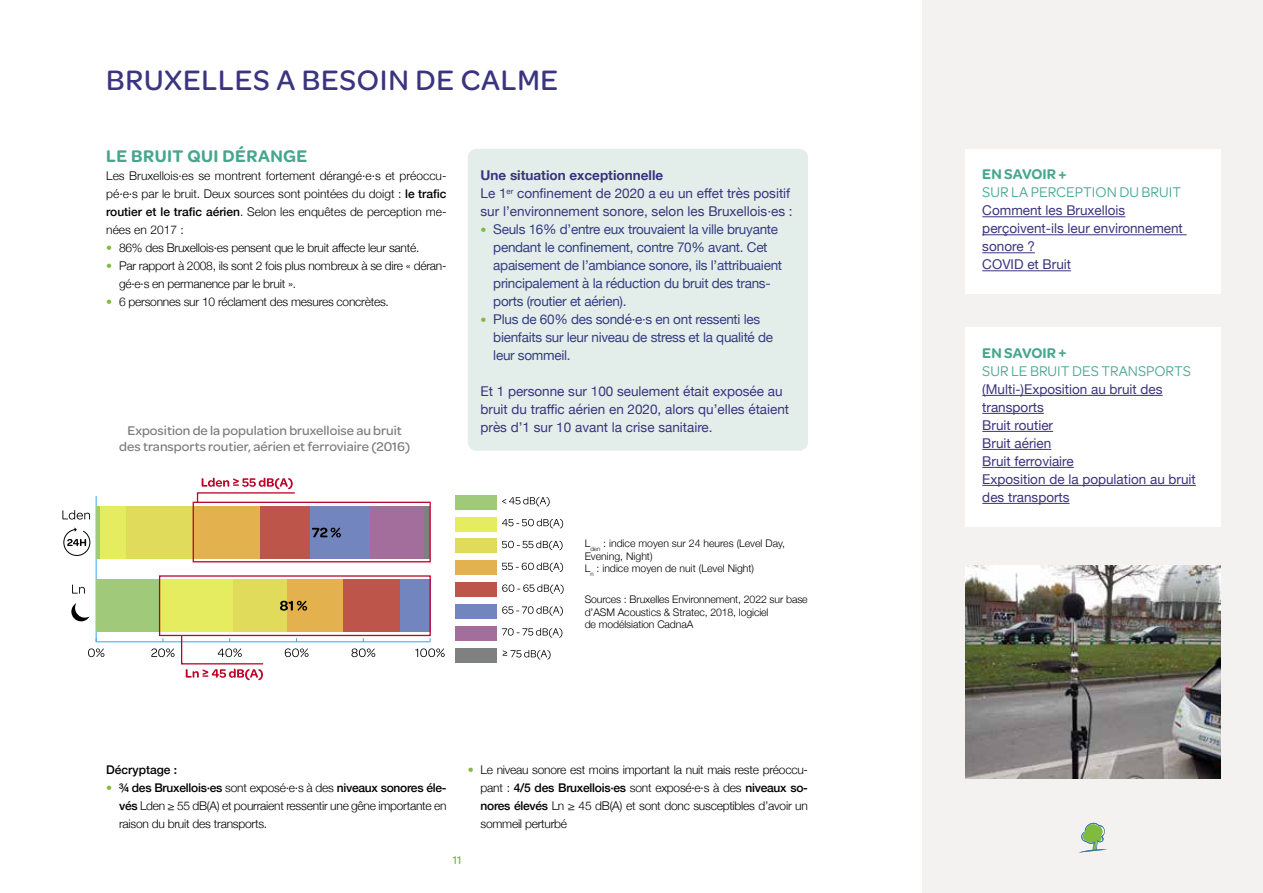
<style>
.page{position:relative;width:1263px;height:893px;background:#fff}
.page>*{position:absolute;margin:0;border:0;box-sizing:border-box;transform-origin:0 0}
.t1{font:500 30px "Omnes";letter-spacing:.025em;color:#3b347e}
.t2{font:600 18px "Omnes";letter-spacing:.025em;color:#47a68e}
.t3{font:15px "Omnes";color:#47a68e}
.t4{font:600 15px "Omnes";color:#47a68e}
.t5{font:13.5px/18px "Helvetica Neue";color:#3b347e}
.t6{font:13.5px/18px "Helvetica Neue";letter-spacing:-.02em;color:#363d82}
.t7{font:500 13.5px/16.2px "Omnes";color:#7c7c7c;text-align:center}
.t8{font:300 12px/18px "Helvetica Neue";letter-spacing:-.02em;color:#000;text-align:justify}
.t9{font:500 12px "Helvetica Neue";color:#000}
.t10{font:500 12px "Omnes";color:#80bb3d}
.t11{font:300 10.5px/12.6px "Helvetica Neue";letter-spacing:-.01em;color:#000}
.s1{font-weight:500}
.s2{color:#80bb3d}
.s3{font-weight:700}
.s4{font-weight:300;font-size:12px;color:#80bb3d}
</style>
<div class="page">
<div style="left:923px;top:0;width:340px;height:893px;background:#f4f2f1"></div>
<div style="left:965px;top:149px;width:255px;height:144px;background:#fff"></div>
<hr style="left:982px;top:216px;width:143px;height:1px;background:#3b347e">
<hr style="left:982px;top:234px;width:204px;height:1px;background:#3b347e">
<hr style="left:982px;top:252px;width:53px;height:1px;background:#3b347e">
<hr style="left:982px;top:270px;width:89px;height:1px;background:#3b347e">
<div style="left:965px;top:327px;width:255px;height:200px;background:#fff"></div>
<hr style="left:982px;top:395px;width:180px;height:1px;background:#3b347e">
<hr style="left:982px;top:413px;width:62px;height:1px;background:#3b347e">
<hr style="left:982px;top:431px;width:71px;height:1px;background:#3b347e">
<hr style="left:982px;top:449px;width:69px;height:1px;background:#3b347e">
<hr style="left:982px;top:467px;width:92px;height:1px;background:#3b347e">
<hr style="left:982px;top:485px;width:214px;height:1px;background:#3b347e">
<hr style="left:982px;top:503px;width:87px;height:1px;background:#3b347e">
<svg style="left:88px;top:648px;width:16px;height:9px"></svg>
<svg style="left:285px;top:648px;width:23px;height:9px"></svg>
<svg style="left:351px;top:648px;width:24px;height:9px"></svg>
<svg style="left:415px;top:648px;width:30px;height:9px"></svg>
<hr style="left:96px;top:642px;width:334px;height:1px;background:#36a7e9">
<hr style="left:96px;top:496px;width:1px;height:146px;background:#36a7e9">
<div style="left:455px;top:648px;width:41px;height:14px;background:#7f8181"></div>
<div style="left:423px;top:506px;width:7px;height:53px;background:#7f8181"></div>
<div style="left:455px;top:626px;width:41px;height:15px;background:#a36e9b"></div>
<div style="left:370px;top:506px;width:53px;height:53px;background:#a36e9b"></div>
<div style="left:455px;top:604px;width:41px;height:15px;background:#7385be"></div>
<div style="left:310px;top:506px;width:60px;height:53px;background:#7385be"></div>
<div style="left:400px;top:579px;width:30px;height:53px;background:#7385be"></div>
<div style="left:455px;top:582px;width:41px;height:15px;background:#be554b"></div>
<div style="left:260px;top:506px;width:50px;height:53px;background:#be554b"></div>
<div style="left:343px;top:579px;width:57px;height:53px;background:#be554b"></div>
<div style="left:455px;top:560px;width:41px;height:15px;background:#e3b24f"></div>
<div style="left:193px;top:506px;width:67px;height:53px;background:#e3b24f"></div>
<div style="left:286px;top:579px;width:57px;height:53px;background:#e3b24f"></div>
<div style="left:455px;top:539px;width:41px;height:14px;background:#e1db5b"></div>
<div style="left:126px;top:506px;width:67px;height:53px;background:#e1db5b"></div>
<div style="left:233px;top:579px;width:53px;height:53px;background:#e1db5b"></div>
<div style="left:455px;top:517px;width:41px;height:14px;background:#e6ec5f"></div>
<div style="left:99px;top:506px;width:27px;height:53px;background:#e6ec5f"></div>
<div style="left:160px;top:579px;width:73px;height:53px;background:#e6ec5f"></div>
<div style="left:455px;top:495px;width:41px;height:14px;background:#a1c97a"></div>
<hr style="left:96px;top:506px;width:3px;height:53px;background:#a1c97a">
<div style="left:96px;top:579px;width:64px;height:53px;background:#a1c97a"></div>
<svg style="left:503px;top:650px;width:48px;height:9px"></svg>
<svg style="left:502px;top:628px;width:60px;height:10px"></svg>
<svg style="left:502px;top:606px;width:61px;height:10px"></svg>
<svg style="left:502px;top:584px;width:62px;height:10px"></svg>
<svg style="left:502px;top:562px;width:61px;height:10px"></svg>
<svg style="left:502px;top:540px;width:61px;height:10px"></svg>
<svg style="left:502px;top:519px;width:61px;height:9px"></svg>
<svg style="left:502px;top:497px;width:48px;height:9px"></svg>
<svg style="left:72px;top:585px;width:13px;height:9px"></svg>
<svg style="left:62px;top:510px;width:28px;height:10px"></svg>
<div style="left:193px;top:502px;width:238px;height:60px;border:1px solid #be0027"></div>
<div style="left:159px;top:575px;width:272px;height:61px;border:1px solid #be0027"></div>
<svg style="left:312px;top:527px;width:29px;height:11px"></svg>
<svg style="left:280px;top:601px;width:27px;height:10px"></svg>
<svg style="left:151px;top:634px;width:113px;height:46px"></svg>
<svg style="left:196px;top:478px;width:100px;height:26px"></svg>
<svg style="left:71px;top:603px;width:19px;height:18px"></svg>
<svg style="left:63px;top:527px;width:28px;height:29px"></svg>
<svg style="left:1079px;top:823px;width:28px;height:30px"></svg>
<div style="left:468px;top:149px;width:340px;height:302px;background:#e3eeea;border-radius:9px"></div>
<img style="left:965px;top:566px;width:255px;height:212px">
<h1 class="t1" style="left:106px;top:59px;width:453px">BRUXELLES A BESOIN DE CALME</h1>
<h2 class="t2" style="left:106px;top:143px;width:203px">LE BRUIT QUI DÉRANGE</h2>
<p class="t8" style="left:106px;top:166px;width:342px">Les Bruxellois·es se montrent fortement dérangé·e·s et préoccu&shy;pé·e·s par le bruit. Deux sources sont pointées du doigt : <span class="s1">le trafic routier et le trafic aérien</span>. Selon les enquêtes de perception me&shy;nées en 2017 :</p>
<p class="t8" style="left:106px;top:238px;width:315px"><span class="s2">•</span> 86% des Bruxellois·es pensent que le bruit affecte leur santé.</p>
<p class="t8" style="left:119px;top:256px;width:329px;text-indent:-13px"><span class="s2">•</span> Par rapport à 2008, ils sont 2 fois plus nombreux à se dire « déran&shy;gé·e·s en permanence par le bruit ».</p>
<p class="t8" style="left:106px;top:292px;width:284px"><span class="s2">•</span> 6 personnes sur 10 réclament des mesures concrètes.</p>
<p class="t7" style="left:119px;top:421px;width:292px">Exposition de la population bruxelloise au bruit des transports routier, aérien et ferroviaire (2016)</p>
<p class="t5" style="left:480px;top:167px;width:314px"><span class="s3">Une situation exceptionnelle<br></span>Le 1<sup>er</sup> confinement de 2020 a eu un effet très positif sur l’environnement sonore, selon les Bruxellois·es :</p>
<p class="t6" style="left:493px;top:221px;width:290px;text-indent:-13px"><span class="s4">•</span> Seuls 16% d’entre eux trouvaient la ville bruyante pendant le confinement, contre 70% avant. Cet apaisement de l’ambiance sonore, ils l’attribuaient principalement à la réduction du bruit des trans&shy;ports (routier et aérien).</p>
<p class="t6" style="left:493px;top:311px;width:281px;text-indent:-13px"><span class="s4">•</span> Plus de 60% des sondé·e·s en ont ressenti les bienfaits sur leur niveau de stress et la qualité de leur sommeil.</p>
<p class="t5" style="left:480px;top:383px;width:310px">Et 1 personne sur 100 seulement était exposée au bruit du traffic aérien en 2020, alors qu’elles étaient près d’1 sur 10 avant la crise sanitaire.</p>
<p class="t11" style="left:585px;top:536px;width:202px">L<sub>den</sub> : indice moyen sur 24 heures (Level Day,<br>Evening, Night)<br>L<sub>n</sub> : indice moyen de nuit (Level Night)</p>
<p class="t11" style="left:585px;top:592px;width:225px">Sources : Bruxelles Environnement, 2022 sur base d’ASM Acoustics &amp; Stratec, 2018, logiciel<br>de modélsiation CadnaA</p>
<p class="t9" style="left:106px;top:760px;width:72px">Décryptage :</p>
<p class="t8" style="left:119px;top:778px;width:329px;text-indent:-13px"><span class="s2">•</span> <span class="s1">¾ des Bruxellois·es</span> sont exposé·e·s à des <span class="s1">niveaux sonores éle&shy;vés</span> Lden ≥ 55 dB(A) et pourraient ressentir une gêne importante en raison du bruit des transports.</p>
<p class="t8" style="left:480px;top:760px;width:329px;text-indent:-13px"><span class="s2">•</span> Le niveau sonore est moins important la nuit mais reste préoccu&shy;pant : <span class="s1">4/5 des Bruxellois·es</span> sont exposé·e·s à des <span class="s1">niveaux so&shy;nores élevés</span> Ln ≥ 45 dB(A) et sont donc susceptibles d’avoir un sommeil perturbé</p>
<p class="t10" style="left:453px;top:852px;width:10px">11</p>
<p class="t4" style="left:982px;top:164px;width:86px">EN SAVOIR +</p>
<p class="t3" style="left:982px;top:182px;width:200px">SUR LA PERCEPTION DU BRUIT</p>
<p class="t5" style="left:982px;top:202px;width:202px">Comment les Bruxellois perçoivent-ils leur environnement sonore ?<br>COVID et Bruit</p>
<p class="t4" style="left:982px;top:342px;width:86px">EN SAVOIR +</p>
<p class="t3" style="left:982px;top:361px;width:210px">SUR LE BRUIT DES TRANSPORTS</p>
<p class="t5" style="left:982px;top:381px;width:215px">(Multi-)Exposition au bruit des transports<br>Bruit routier<br>Bruit aérien<br>Bruit ferroviaire<br>Exposition de la population au bruit des transports</p>
</div>
